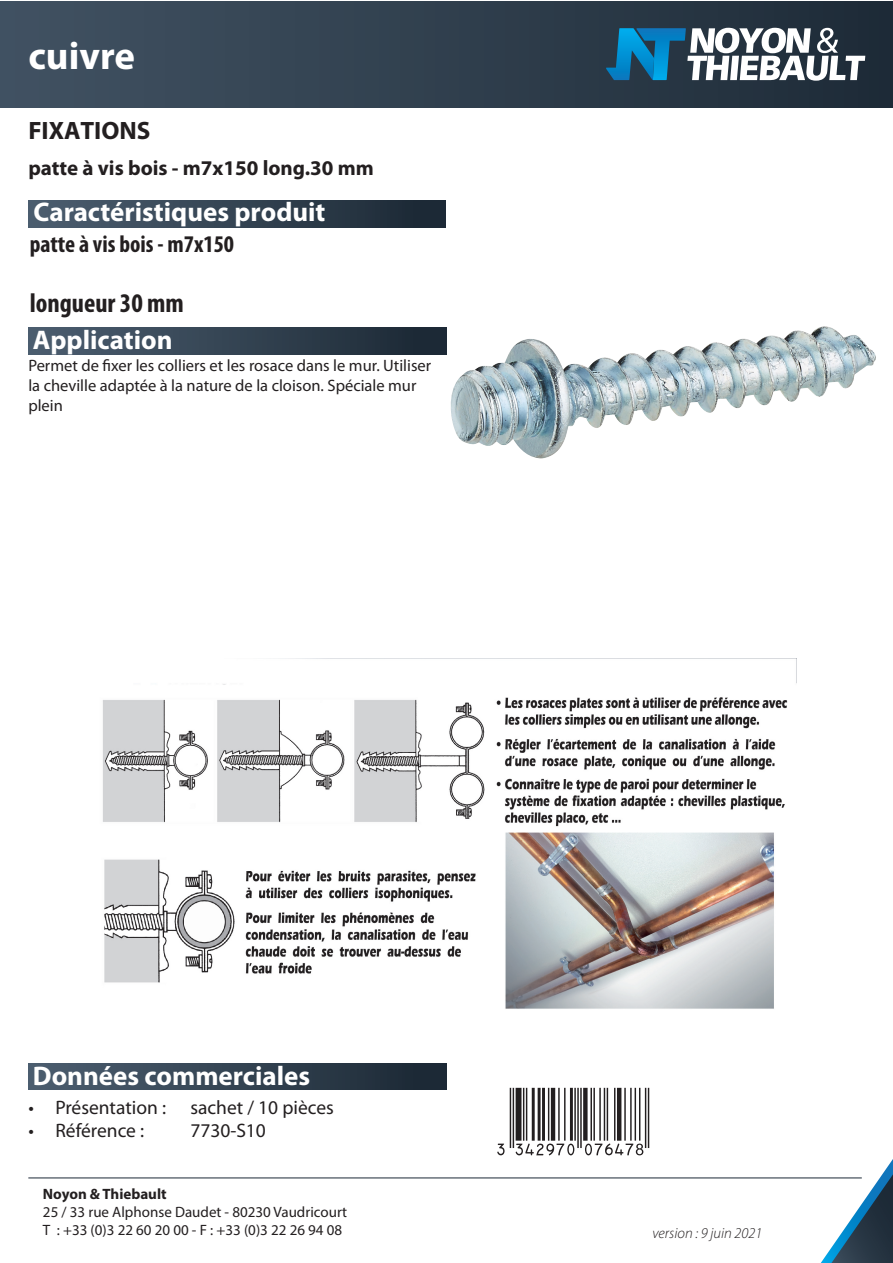
<style>
.page{position:relative;width:893px;height:1263px;background:#fff}
.page>*{position:absolute;margin:0;border:0;box-sizing:border-box;transform-origin:0 0}
.t1{font:700 39px "Myriad Pro";color:#fff}
.t2{font:700 27px "Myriad Pro";color:#fff}
.t3{font:700 condensed 27px "Myriad Pro";color:#231f20}
.t4{font:700 25.2px "Myriad Pro";color:#231f20}
.t5{font:700 condensed 24px "Myriad Pro";color:#231f20}
.t6{font:700 21px "Myriad Pro";color:#231f20}
.t7{font:19.5px "Myriad Pro";color:#231f20}
.t8{font:16.5px/19.8px "Myriad Pro";color:#231f20}
.t9{font:15px/18px "Myriad Pro";color:#231f20}
.t10{font:italic 300 15px "Myriad Pro";color:#231f20}
.s1{font-weight:700}
</style>
<div class="page">
<hr style="left:28px;top:1177px;width:834px;height:1px;background:#1c2936">
<div style="left:28px;top:201px;width:417px;height:26px;background:linear-gradient(to right,#4c5e70,#1a2834)"></div>
<div style="left:0;top:1px;width:893px;height:106px;background:linear-gradient(to right,#415262,#1e2b38)"></div>
<svg style="left:606px;top:28px;width:259px;height:53px"></svg>
<svg style="left:821px;top:1159px;width:72px;height:104px"></svg>
<img style="left:450px;top:326px;width:426px;height:133px">
<img style="left:103px;top:658px;width:693px;height:351px">
<div style="left:28px;top:327px;width:418px;height:27px;background:linear-gradient(to right,#4c5e70,#1b2834)"></div>
<div style="left:28px;top:1063px;width:418px;height:27px;background:linear-gradient(to right,#4c5e70,#1b2834)"></div>
<p class="t1" style="left:28px;top:31px;width:108px">cuivre</p>
<p class="t4" style="left:28px;top:114px;width:124px">FIXATIONS</p>
<p class="t6" style="left:28px;top:154px;width:347px">patte à vis bois - m7x150 long.30 mm</p>
<p class="t2" style="left:34px;top:195px;width:293px">Caractéristiques produit</p>
<p class="t5" style="left:30px;top:229px;width:206px">patte à vis bois - m7x150</p>
<p class="t3" style="left:30px;top:286px;width:156px">longueur 30 mm</p>
<p class="t2" style="left:33px;top:322px;width:141px">Application</p>
<p class="t8" style="left:28px;top:356px;width:404px">Permet de fixer les colliers et les rosace dans le mur. Utiliser la cheville adaptée à la nature de la cloison. Spéciale mur plein</p>
<p class="t2" style="left:33px;top:1058px;width:279px">Données commerciales</p>
<p class="t7" style="left:28px;top:1095px;width:307px">• Présentation : sachet / 10 pièces</p>
<p class="t7" style="left:28px;top:1118px;width:117px">• Référence :</p>
<p class="t7" style="left:190px;top:1118px;width:77px">7730-S10</p>
<p class="t9" style="left:43px;top:1185px;width:306px"><span class="s1">Noyon &amp; Thiebault<br></span>25 / 33 rue Alphonse Daudet - 80230 Vaudricourt<br>T : +33 (0)3 22 60 20 00 - F : +33 (0)3 22 26 94 08</p>
<p class="t10" style="left:652px;top:1224px;width:111px">version : 9 juin 2021</p>
</div>
